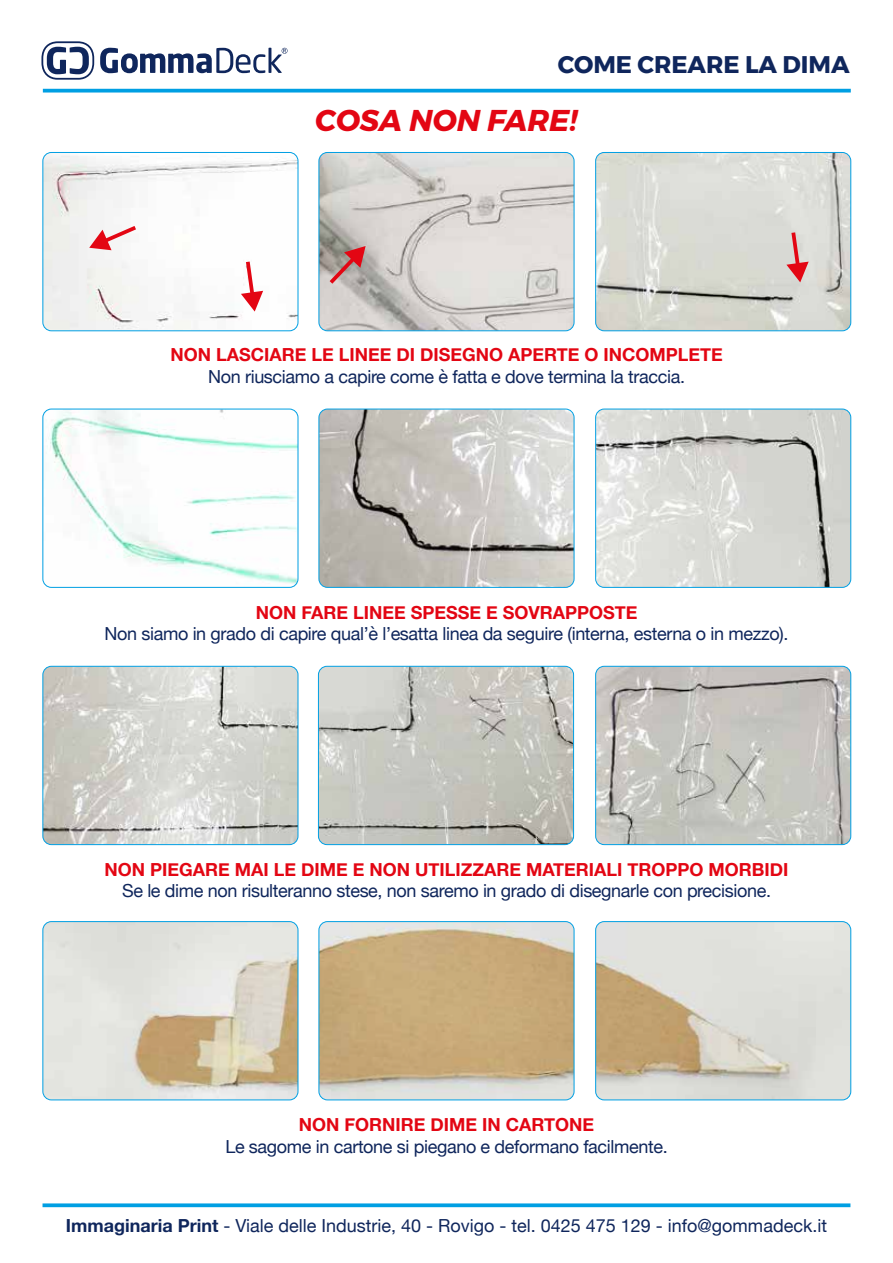
<style>
.page{position:relative;width:893px;height:1263px;background:#fff}
.page>*{position:absolute;margin:0;border:0;box-sizing:border-box;transform-origin:0 0}
.t1{font:italic 700 30px "Montserrat";color:#e30613}
.t2{font:700 24px "Montserrat";color:#0f265c}
.t3{font:18px "Helvetica Neue";letter-spacing:-.02em;color:#0f265c}
.t4{font:700 18px "Helvetica Neue";color:#e30613}
.t5{font:18px "Helvetica Neue";color:#0f265c}
.s1{font-weight:700}
</style>
<div class="page">
<svg style="left:43px;top:1203px;width:807px;height:4px;background:#1ca9e6"></svg>
<svg style="left:43px;top:89px;width:808px;height:4px;background:#1eaae6"></svg>
<img style="left:43px;top:152px;width:255px;height:179px">
<div style="left:42px;top:152px;width:256px;height:179px;border:1px solid #009fe3;border-radius:9px"></div>
<img style="left:319px;top:152px;width:255px;height:179px">
<div style="left:319px;top:152px;width:255px;height:179px;border:1px solid #009fe3;border-radius:9px"></div>
<img style="left:596px;top:152px;width:255px;height:179px">
<div style="left:595px;top:152px;width:256px;height:179px;border:1px solid #009fe3;border-radius:9px"></div>
<img style="left:319px;top:409px;width:255px;height:178px">
<div style="left:319px;top:409px;width:255px;height:179px;border:1px solid #009fe3;border-radius:9px"></div>
<img style="left:596px;top:409px;width:255px;height:178px">
<div style="left:595px;top:409px;width:256px;height:179px;border:1px solid #009fe3;border-radius:9px"></div>
<img style="left:43px;top:409px;width:255px;height:178px">
<div style="left:42px;top:409px;width:256px;height:179px;border:1px solid #009fe3;border-radius:9px"></div>
<svg style="left:42px;top:921px;width:809px;height:180px;background:#d3cbb8"></svg>
<img style="left:43px;top:666px;width:255px;height:179px">
<div style="left:42px;top:666px;width:256px;height:179px;border:1px solid #009fe3;border-radius:9px"></div>
<img style="left:596px;top:666px;width:255px;height:179px">
<div style="left:595px;top:666px;width:256px;height:179px;border:1px solid #009fe3;border-radius:9px"></div>
<img style="left:318px;top:666px;width:256px;height:179px">
<div style="left:318px;top:666px;width:256px;height:179px;border:1px solid #009fe3;border-radius:9px"></div>
<svg style="left:326px;top:246px;width:40px;height:42px;background:#b58684"></svg>
<svg style="left:89px;top:223px;width:51px;height:27px"></svg>
<svg style="left:241px;top:258px;width:22px;height:54px"></svg>
<svg style="left:786px;top:228px;width:23px;height:54px"></svg>
<svg style="left:42px;top:42px;width:51px;height:37px"></svg>
<div style="left:41px;top:41px;width:53px;height:39px;border:2px solid #0f265c;border-radius:16px"></div>
<svg style="left:47px;top:47px;width:42px;height:27px"></svg>
<svg style="left:100px;top:48px;width:188px;height:25px"></svg>
<h2 class="t2" style="left:558px;top:45px;width:293px">COME CREARE LA DIMA</h2>
<h1 class="t1" style="left:315px;top:96px;width:264px">COSA NON FARE!</h1>
<p class="t4" style="left:170px;top:340px;width:554px">NON LASCIARE LE LINEE DI DISEGNO APERTE O INCOMPLETE</p>
<p class="t3" style="left:208px;top:363px;width:478px">Non riusciamo a capire come è fatta e dove termina la traccia.</p>
<p class="t4" style="left:256px;top:598px;width:383px">NON FARE LINEE SPESSE E SOVRAPPOSTE</p>
<p class="t3" style="left:105px;top:621px;width:685px">Non siamo in grado di capire qual’è l’esatta linea da seguire (interna, esterna o in mezzo).</p>
<p class="t4" style="left:105px;top:855px;width:685px">NON PIEGARE MAI LE DIME E NON UTILIZZARE MATERIALI TROPPO MORBIDI</p>
<p class="t3" style="left:122px;top:878px;width:650px">Se le dime non risulteranno stese, non saremo in grado di disegnarle con precisione.</p>
<p class="t4" style="left:299px;top:1110px;width:297px">NON FORNIRE DIME IN CARTONE</p>
<p class="t3" style="left:225px;top:1133px;width:444px">Le sagome in cartone si piegano e deformano facilmente.</p>
<p class="t5" style="left:66px;top:1212px;width:763px"><span class="s1">Immaginaria Print</span> - Viale delle Industrie, 40 - Rovigo - tel. 0425 475 129 - info@gommadeck.it</p>
</div>
